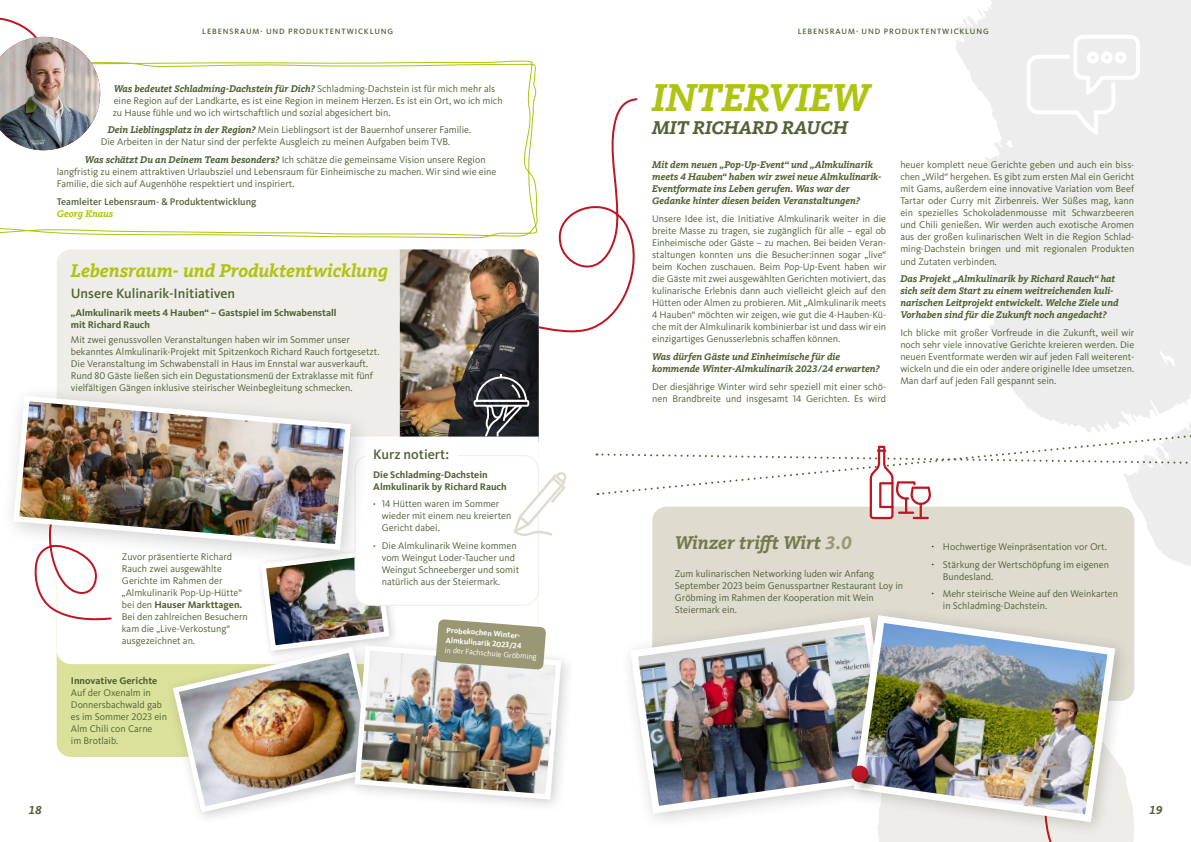
<style>
.page{position:relative;width:1191px;height:842px;background:#fff}
.page>*{position:absolute;margin:0;border:0;box-sizing:border-box;transform-origin:0 0}
.t1{font:italic 700 40px "Kievit Slab Offc";color:#afc410}
.t2{font:italic 700 19px "Kievit Slab Offc";color:#afc410}
.t3{font:italic 700 19px "Kievit Slab Offc";color:#757a4e}
.t4{font:italic 700 19px "Kievit Slab Offc";color:#516235}
.t5{font:500 14.1px "Kievit Pro";color:#516235}
.t6{font:500 14px "Kievit Pro";color:#516235}
.t7{font:italic 700 12px "Kievit Slab Offc";color:#516235}
.t8{font:10px/12px "Kievit Pro";color:#516235}
.t9{font:italic 700 10px/12px "Kievit Slab Offc";color:#516235}
.t10{font:700 10px/12px "Kievit Pro";color:#516235}
.t11{font:500 10px "Kievit Pro";color:#516235}
.t12{font:italic 700 10px "Kievit Slab Offc";color:#afc410}
.t13{font:500 8px "Kievit Pro";letter-spacing:.11em;color:#516235}
.t14{font:700 8px/10px "Kievit Pro";color:#fff}
.t15{font:8px "Kievit Pro";color:#fff}
.s1{font-family:"Kievit Pro";font-weight:400;font-style:normal}
.s2{font-family:"Kievit Slab Offc";font-weight:700;font-style:italic}
.s3{font-weight:700}
.s4{color:#999774}
.s5{font-size:12px;color:#1d1d1b}
</style>
<div class="page">
<div style="left:652px;top:507px;width:482px;height:194px;background:#dedbcf;border-radius:14px"></div>
<svg style="left:539px;top:98px;width:99px;height:235px"></svg>
<div style="left:57px;top:249px;width:482px;height:265px;background:#eeede7;border-radius:14px"></div>
<img style="left:400px;top:249px;width:139px;height:188px">
<div style="left:57px;top:568px;width:482px;height:189px;background:#dae19a;border-radius:14px"></div>
<div style="left:57px;top:437px;width:482px;height:227px;background:#fff"></div>
<svg style="left:34px;top:571px;width:84px;height:52px"></svg>
<svg style="left:956px;top:0;width:235px;height:688px;fill:#ededed"></svg>
<div style="left:165px;top:638px;width:229px;height:187px;background:#1d1d1b;opacity:.21"></div>
<div style="left:618px;top:605px;width:293px;height:226px;background:#1d1d1b;opacity:.21"></div>
<img style="left:626px;top:613px;width:217px;height:204px">
<div style="left:355px;top:456px;width:183px;height:149px;background:#fff;border-radius:14px"></div>
<div style="left:365px;top:440px;width:92px;height:28px;background:#fff"></div>
<div style="left:0;top:382px;width:372px;height:189px;background:#1d1d1b;opacity:.21"></div>
<img style="left:11px;top:393px;width:343px;height:160px">
<svg style="left:1026px;top:35px;width:114px;height:100px"></svg>
<svg style="left:514px;top:471px;width:53px;height:65px"></svg>
<svg style="left:0;top:60px;width:540px;height:179px"></svg>
<svg style="left:0;top:17px;width:47px;height:20px"></svg>
<img style="left:0;top:37px;width:100px;height:113px">
<svg style="left:473px;top:374px;width:56px;height:63px;background:#4b4d52"></svg>
<svg style="left:878px;top:420px;width:313px;height:26px"></svg>
<svg style="left:879px;top:690px;width:255px;height:152px"></svg>
<div style="left:843px;top:605px;width:288px;height:233px;background:#1d1d1b;opacity:.21"></div>
<img style="left:850px;top:611px;width:269px;height:215px">
<div style="left:851px;top:765px;width:29px;height:29px;background:#1d1d1b;opacity:.25"></div>
<div style="left:851px;top:764px;width:19px;height:19px;background:#1d1d1b;opacity:.2"></div>
<svg style="left:596px;top:446px;width:595px;height:73px"></svg>
<img style="left:170px;top:547px;width:394px;height:268px">
<p class="t13" style="left:202px;top:27px;width:192px">LEBENSRAUM- UND PRODUKTENTWICKLUNG</p>
<p class="t13" style="left:797px;top:27px;width:192px">LEBENSRAUM- UND PRODUKTENTWICKLUNG</p>
<p class="t9" style="left:114px;top:82px;width:383px">Was bedeutet Schladming-Dachstein für Dich? <span class="s1">Schladming-Dachstein ist für mich mehr als</span></p>
<p class="t8" style="left:113px;top:94px;width:391px">eine Region auf der Landkarte, es ist eine Region in meinem Herzen. Es ist ein Ort, wo ich mich zu Hause fühle und wo ich wirtschaftlich und sozial abgesichert bin.</p>
<p class="t8" style="left:101px;top:124px;width:372px;text-indent:7px"><span class="s2">Dein Lieblingsplatz in der Region?</span> Mein Lieblingsort ist der Bauernhof unserer Familie.<br>Die Arbeiten in der Natur sind der perfekte Ausgleich zu meinen Aufgaben beim TVB.</p>
<p class="t8" style="left:57px;top:154px;width:441px;text-indent:28px"><span class="s2">Was schätzt Du an Deinem Team besonders?</span> Ich schätze die gemeinsame Vision unsere Region langfristig zu einem attraktiven Urlaubsziel und Lebensraum für Einheimische zu machen. Wir sind wie eine<br>Familie, die sich auf Augenhöhe respektiert und inspiriert.</p>
<p class="t11" style="left:57px;top:195px;width:201px">Teamleiter Lebensraum- &amp; Produktentwicklung</p>
<p class="t12" style="left:57px;top:208px;width:58px">Georg Knaus</p>
<h2 class="t2" style="left:71px;top:259px;width:319px">Lebensraum- und Produktentwicklung</h2>
<h3 class="t6" style="left:71px;top:285px;width:166px">Unsere Kulinarik-Initiativen</h3>
<p class="t10" style="left:71px;top:307px;width:267px">„Almkulinarik meets 4 Hauben“ – Gastspiel im Schwabenstall mit Richard Rauch</p>
<p class="t8" style="left:71px;top:334px;width:310px">Mit zwei genussvollen Veranstaltungen haben wir im Sommer unser bekanntes Almkulinarik-Projekt mit Spitzenkoch Richard Rauch fortgesetzt.<br>Die Veranstaltung im Schwabenstall in Haus im Ennstal war ausverkauft.<br>Rund 80 Gäste ließen sich ein Degustationsmenü der Extraklasse mit fünf vielfältigen Gängen inklusive steirischer Weinbegleitung schmecken.</p>
<p class="t8" style="left:122px;top:551px;width:127px">Zuvor präsentierte Richard<br>Rauch zwei ausgewählte<br>Gerichte im Rahmen der „Almkulinarik Pop-Up-Hütte“ bei den <span class="s3">Hauser Markttagen.<br></span>Bei den zahlreichen Besuchern kam die „Live-Verkostung“ ausgezeichnet an.</p>
<p class="t10" style="left:71px;top:674px;width:88px">Innovative Gerichte</p>
<p class="t8" style="left:71px;top:686px;width:98px">Auf der Oxenalm in<br>Donnersbachwald gab es im Sommer 2023 ein<br>Alm Chili con Carne<br>im Brotlaib.</p>
<h3 class="t5" style="left:373px;top:446px;width:77px">Kurz notiert:</h3>
<p class="t10" style="left:373px;top:468px;width:135px">Die Schladming-Dachstein<br>Almkulinarik by Richard Rauch</p>
<p class="t8" style="left:382px;top:498px;width:131px;text-indent:-8px"><span class="s3">·</span> 14 Hütten waren im Sommer wieder mit einem neu kreierten<br>Gericht dabei.</p>
<p class="t8" style="left:382px;top:540px;width:139px;text-indent:-8px"><span class="s3">·</span> Die Almkulinarik Weine kommen vom Weingut Loder-Taucher und<br>Weingut Schneeberger und somit natürlich aus der Steiermark.</p>
<p class="t14" style="left:447px;top:624px;width:78px;rotate:5deg">Probekochen Winter-<br>Almkulinarik 2023/24</p>
<p class="t15" style="left:445px;top:645px;width:94px;rotate:5deg">in der Fachschule Gröbming</p>
<h1 class="t1" style="left:652px;top:74px;width:219px">INTERVIEW</h1>
<h2 class="t4" style="left:652px;top:116px;width:197px">MIT RICHARD RAUCH</h2>
<p class="t9" style="left:652px;top:159px;width:231px">Mit dem neuen „Pop-Up-Event“ und „Almkulinarik meets 4 Hauben“ haben wir zwei neue Almkulinarik-Eventformate ins Leben gerufen. Was war der Gedanke hinter diesen beiden Veranstaltungen?</p>
<p class="t8" style="left:652px;top:213px;width:235px;text-align:justify">Unsere Idee ist, die Initiative Almkulinarik weiter in die breite Masse zu tragen, sie zugänglich für alle – egal ob Einheimische oder Gäste – zu machen. Bei beiden Veran&shy;staltungen konnten uns die Besucher:innen sogar „live“ beim Kochen zuschauen. Beim Pop-Up-Event haben wir die Gäste mit zwei ausgewählten Gerichten motiviert, das kulinarische Erlebnis dann auch vielleicht gleich auf den Hütten oder Almen zu probieren. Mit „Almkulinarik meets 4 Hauben“ möchten wir zeigen, wie gut die 4-Hauben-Kü&shy;che mit der Almkulinarik kombinierbar ist und dass wir ein einzigartiges Genusserlebnis schaffen können.</p>
<p class="t9" style="left:652px;top:350px;width:229px">Was dürfen Gäste und Einheimische für die kommende Winter-Almkulinarik 2023/24 erwarten?</p>
<p class="t8" style="left:652px;top:380px;width:235px">Der diesjährige Winter wird sehr speziell mit einer schö&shy;nen Brandbreite und insgesamt 14 Gerichten. Es wird</p>
<p class="t8" style="left:900px;top:159px;width:235px;text-align:justify">heuer komplett neue Gerichte geben und auch ein biss&shy;chen „Wild“ hergehen. Es gibt zum ersten Mal ein Gericht mit Gams, außerdem eine innovative Variation vom Beef Tartar oder Curry mit Zirbenreis. Wer Süßes mag, kann ein spezielles Schokoladenmousse mit Schwarzbeeren und Chili genießen. Wir werden auch exotische Aromen aus der großen kulinarischen Welt in die Region Schlad&shy;ming-Dachstein bringen und mit regionalen Produkten und Zutaten verbinden.</p>
<p class="t9" style="left:900px;top:273px;width:220px">Das Projekt „Almkulinarik by Richard Rauch“ hat sich seit dem Start zu einem weitreichenden kuli&shy;narischen Leitprojekt entwickelt. Welche Ziele und Vorhaben sind für die Zukunft noch angedacht?</p>
<p class="t8" style="left:900px;top:326px;width:235px;text-align:justify">Ich blicke mit großer Vorfreude in die Zukunft, weil wir noch sehr viele innovative Gerichte kreieren werden. Die neuen Eventformate werden wir auf jeden Fall weiterent&shy;wickeln und die ein oder andere originelle Idee umsetzen.<br>Man darf auf jeden Fall gespannt sein.</p>
<h2 class="t3" style="left:675px;top:532px;width:178px">Winzer trifft Wirt <span class="s4">3.0</span></h2>
<p class="t8" style="left:675px;top:567px;width:230px">Zum kulinarischen Networking luden wir Anfang September 2023 beim Genusspartner Restaurant Loy in Gröbming im Rahmen der Kooperation mit Wein Steiermark ein.</p>
<p class="t8" style="left:931px;top:538px;width:179px;line-height:17.7px"><span class="s5">∙</span> Hochwertige Weinpräsentation vor Ort. <span class="s5">∙</span> Stärkung der Wertschöpfung im eigenen</p>
<p class="t8" style="left:931px;top:567px;width:188px;line-height:17.7px;text-indent:11px">Bundesland.<br><span class="s5">∙</span> Mehr steirische Weine auf den Weinkarten</p>
<p class="t8" style="left:943px;top:600px;width:106px">in Schladming-Dachstein.</p>
<p class="t7" style="left:28px;top:802px;width:15px">18</p>
<p class="t7" style="left:1149px;top:802px;width:15px">19</p>
</div>
